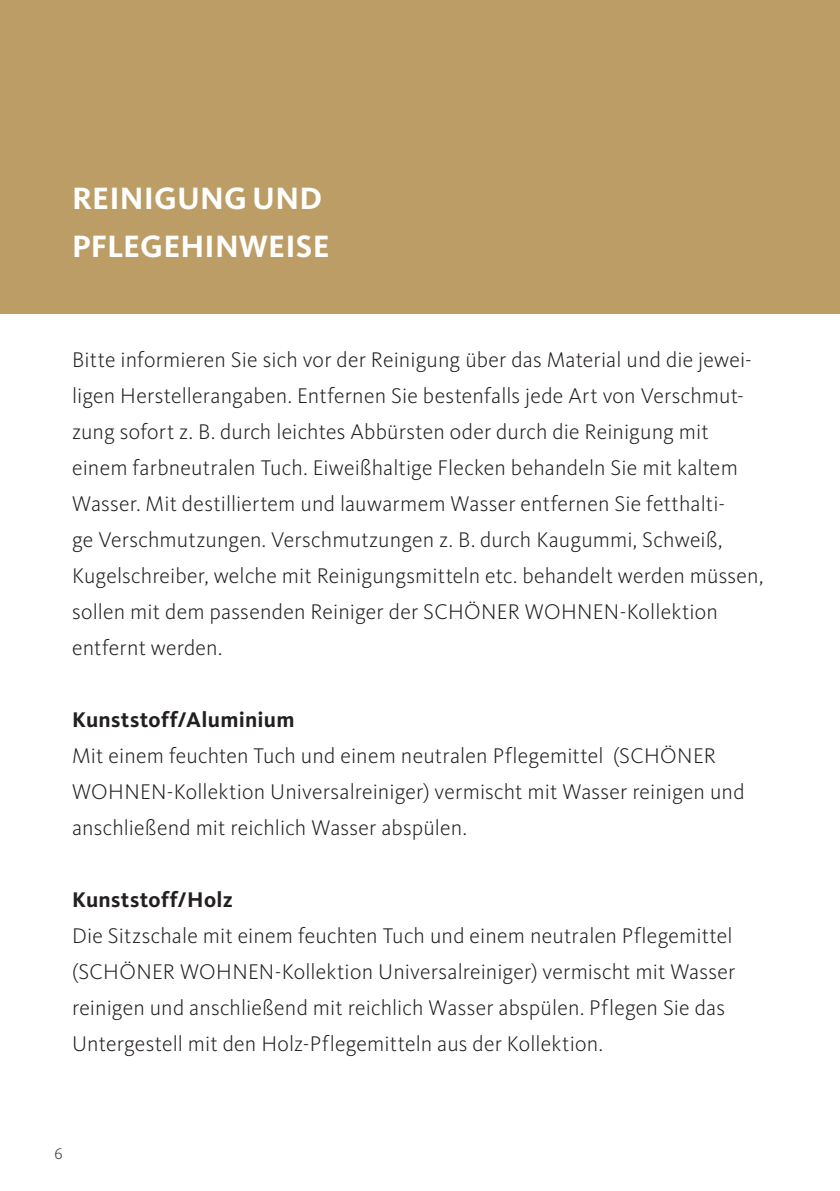
<style>
.page{position:relative;width:840px;height:1191px;background:#fff}
.page>*{position:absolute;margin:0;border:0;box-sizing:border-box;transform-origin:0 0}
.Unterstreichung{font:700 32px/48px "Kievit Pro";letter-spacing:.005em;color:#fff}
.Headline_VERSAL{font:300 22px/36px "Kievit Pro";letter-spacing:.005em;color:#231f20}
.Headline_VERSAL-2{font:700 22px "Kievit Pro";letter-spacing:.015em;color:#231f20}
.t1{font:300 16px "Kievit Pro";color:#312f30}
</style>
<div class="page">
<div style="left:0;top:0;width:839px;height:313px;background:#bc9d65"></div>
<p class="Unterstreichung" style="left:72px;top:174px;width:259px">REINIGUNG UND<br>PFLEGEHINWEISE</p>
<p class="Headline_VERSAL" style="left:72px;top:341px;width:692px">Bitte informieren Sie sich vor der Reinigung über das Material und die jewei&shy;ligen Herstellerangaben. Entfernen Sie bestenfalls jede Art von Verschmut&shy;zung sofort z. B. durch leichtes Abbürsten oder durch die Reinigung mit einem farbneutralen Tuch. Eiweißhaltige Flecken behandeln Sie mit kaltem Wasser. Mit destilliertem und lauwarmem Wasser entfernen Sie fetthalti-<br>ge Verschmutzungen. Verschmutzungen z. B. durch Kaugummi, Schweiß, Kugelschreiber, welche mit Reinigungsmitteln etc. behandelt werden müssen, sollen mit dem passenden Reiniger der SCHÖNER WOHNEN-Kollektion entfernt werden.</p>
<p class="Headline_VERSAL-2" style="left:72px;top:706px;width:224px">Kunststoff/Aluminium</p>
<p class="Headline_VERSAL" style="left:72px;top:737px;width:673px">Mit einem feuchten Tuch und einem neutralen Pflegemittel (SCHÖNER<br>WOHNEN-Kollektion Universalreiniger) vermischt mit Wasser reinigen und anschließend mit reichlich Wasser abspülen.</p>
<p class="Headline_VERSAL-2" style="left:72px;top:886px;width:162px">Kunststoff/Holz</p>
<p class="Headline_VERSAL" style="left:72px;top:917px;width:664px">Die Sitzschale mit einem feuchten Tuch und einem neutralen Pflegemittel (SCHÖNER WOHNEN-Kollektion Universalreiniger) vermischt mit Wasser reinigen und anschließend mit reichlich Wasser abspülen. Pflegen Sie das Untergestell mit den Holz-Pflegemitteln aus der Kollektion.</p>
<p class="t1" style="left:54px;top:1144px;width:10px">6</p>
</div>
